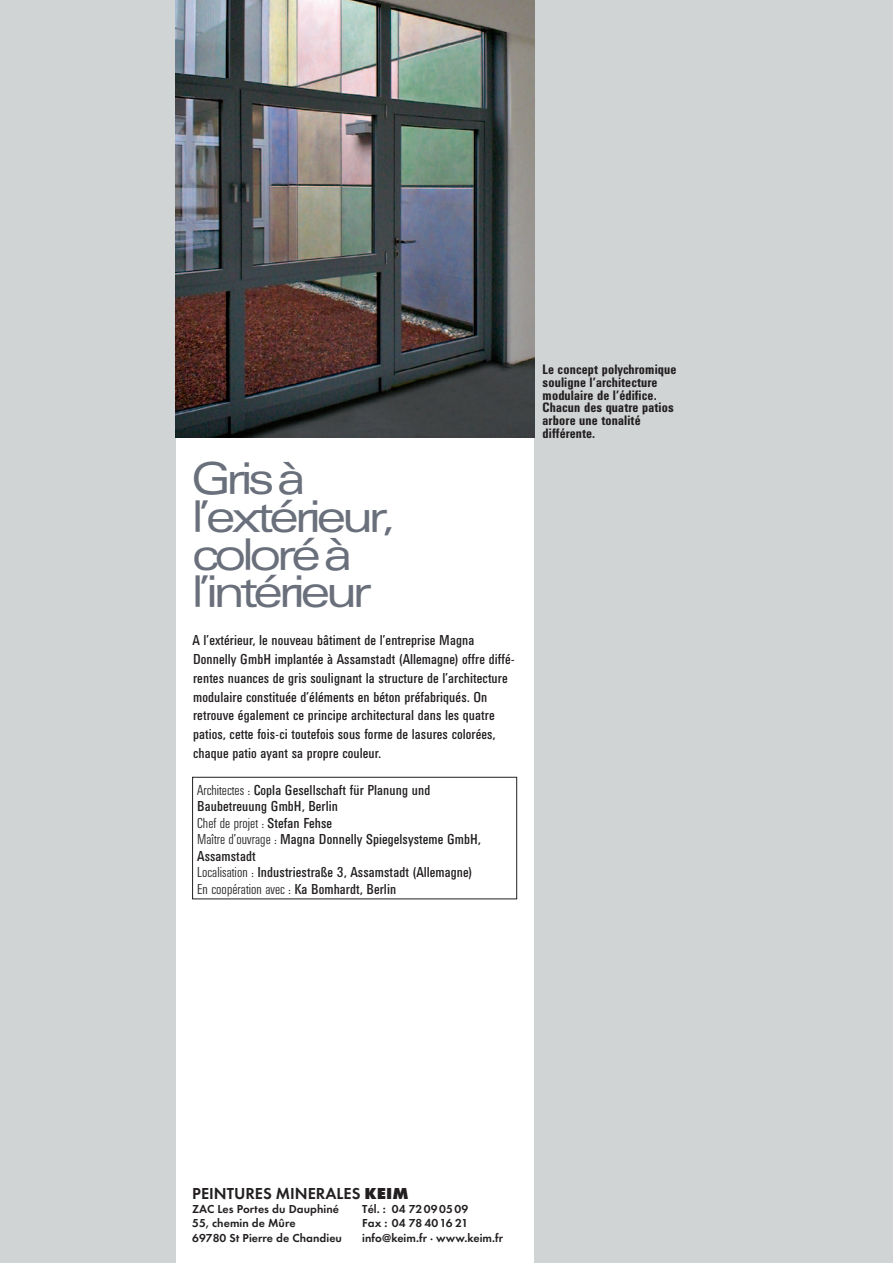
<style>
.page{position:relative;width:893px;height:1263px;background:#fff}
.page>*{position:absolute;margin:0;border:0;box-sizing:border-box;transform-origin:0 0}
.t1{font:45px/37.7px "Univers Extended BQ";letter-spacing:-.08em;color:#6a707b}
.t2{font:600 16.5px "Futura T";color:#231f20}
.t3{font:14.25px/18.9px "Univers Condensed BQ";letter-spacing:.005em;color:#231f20}
.t4{font:700 13.5px/12.8px "Univers Condensed BQ";letter-spacing:.01em;color:#231f20}
.t5{font:600 12px "Futura T";letter-spacing:.005em;color:#231f20}
.s1{font-weight:300}
.s2{font-weight:800}
</style>
<div class="page">
<div style="left:0;top:0;width:175px;height:1263px;background:#d1d4d5"></div>
<div style="left:534px;top:0;width:359px;height:1263px;background:#d1d4d5"></div>
<img style="left:175px;top:0;width:359px;height:438px">
<div style="left:192px;top:777px;width:325px;height:122px;border:1px solid #231f20"></div>
<h1 class="t1" style="left:192px;top:461px;width:203px">Gris à l’extérieur, coloré à l’intérieur</h1>
<p class="t3" style="left:192px;top:631px;width:324px">A l’extérieur, le nouveau bâtiment de l’entreprise Magna Donnelly GmbH implantée à Assamstadt (Allemagne) offre diffé&shy;rentes nuances de gris soulignant la structure de l’architecture modulaire constituée d’éléments en béton préfabriqués. On retrouve également ce principe architectural dans les quatre patios, cette fois-ci toutefois sous forme de lasures colorées, chaque patio ayant sa propre couleur.</p>
<p class="t3" style="left:197px;top:782px;width:285px;line-height:16.5px"><span class="s1">Architectes :</span> Copla Gesellschaft für Planung und Baubetreuung GmbH, Berlin<br><span class="s1">Chef de projet :</span> Stefan Fehse<br><span class="s1">Maître d’ouvrage :</span> Magna Donnelly Spiegelsysteme GmbH, Assamstadt<br><span class="s1">Localisation :</span> Industriestraße 3, Assamstadt (Allemagne)<br><span class="s1">En coopération avec :</span> Ka Bomhardt, Berlin</p>
<p class="t4" style="left:543px;top:363px;width:135px">Le concept polychromique souligne l’architecture modulaire de l’édifice.<br>Chacun des quatre patios arbore une tonalité différente.</p>
<p class="t2" style="left:192px;top:1183px;width:218px">PEINTURES MINERALES <span class="s2">KEIM</span></p>
<p class="t5" style="left:192px;top:1202px;width:148px">ZAC Les Portes du Dauphiné</p>
<p class="t5" style="left:362px;top:1202px;width:107px">Tél. : 04 72090509</p>
<p class="t5" style="left:192px;top:1216px;width:105px">55, chemin de Mûre</p>
<p class="t5" style="left:362px;top:1216px;width:107px">Fax : 04 78 4016 21</p>
<p class="t5" style="left:192px;top:1230px;width:151px">69780 St Pierre de Chandieu</p>
<p class="t5" style="left:362px;top:1230px;width:142px">info@keim.fr · www.keim.fr</p>
</div>
